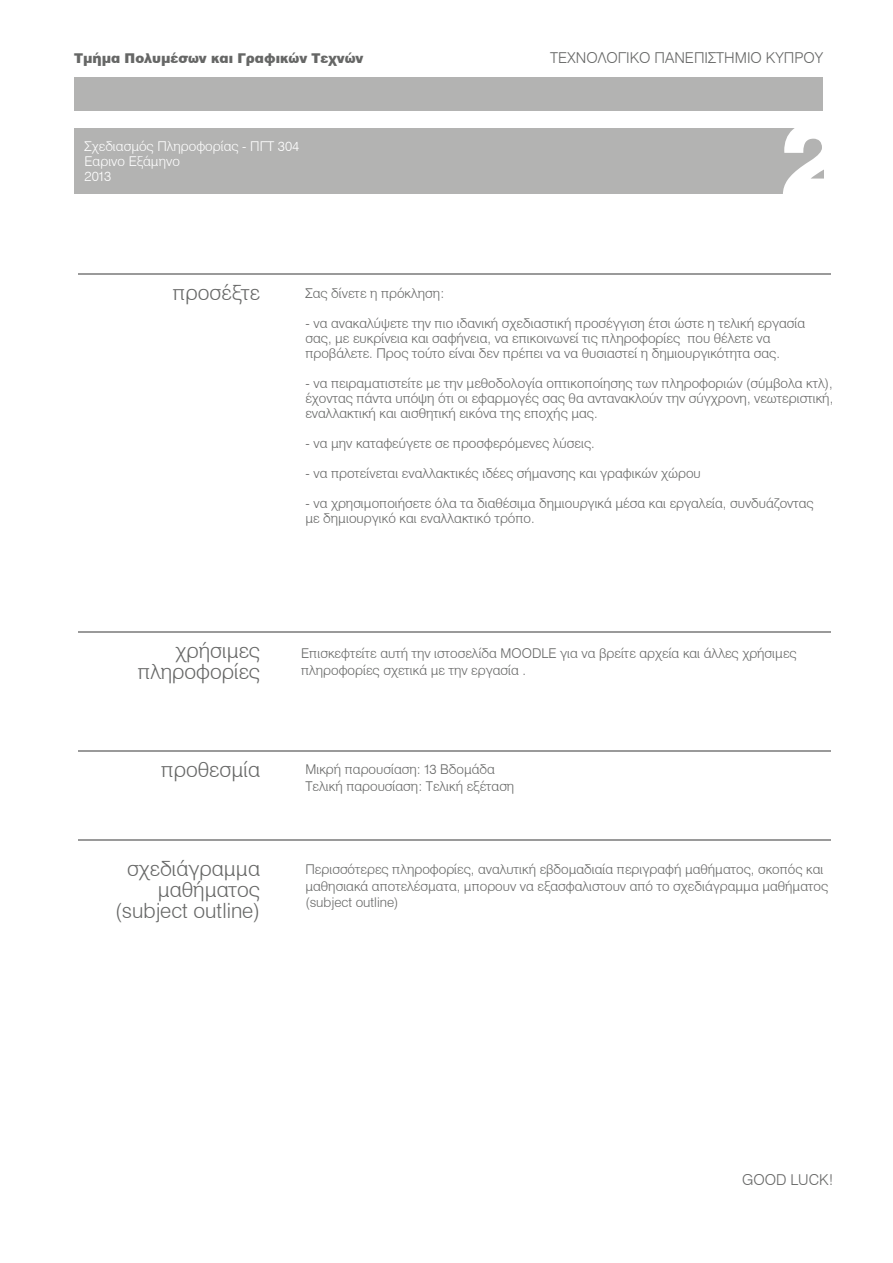
<style>
.page{position:relative;width:893px;height:1263px;background:#fff}
.page>*{position:absolute;margin:0;border:0;box-sizing:border-box;transform-origin:0 0}
.t1{font:900 102px "Swiss 721 Greek BT";color:#fff}
.t2{font:300 21px/21px "Swiss 721 Greek BT";color:#666766;text-align:right}
.t3{font:300 15px "Swiss 721 Greek BT";color:#666766}
.t4{font:300 13.5px/15px "Swiss 721 Greek BT";color:#666766}
.t5{font:300 13.5px/15px "Swiss 721 Greek BT";color:#fff}
.t6{font:900 13.5px "Swiss 721 Greek BT";color:#666766}
</style>
<div class="page">
<div style="left:74px;top:129px;width:750px;height:65px;background:#b3b3b2"></div>
<div style="left:75px;top:78px;width:748px;height:33px;background:#b3b3b2"></div>
<hr style="left:78px;top:750px;width:753px;height:2px;background:#9a9a9a">
<hr style="left:78px;top:631px;width:753px;height:2px;background:#9a9a9a">
<hr style="left:78px;top:273px;width:753px;height:1px;background:#9a9a9a">
<hr style="left:78px;top:840px;width:753px;height:1px;background:#9a9a9a">
<p class="t6" style="left:74px;top:50px;width:291px">Τμήμα Πολυμέσων και Γραφικών Τεχνών</p>
<p class="t5" style="left:84px;top:139px;width:216px">Σχεδιασμός Πληροφορίας - ΠΓΤ 304<br>Εαρινο Εξάμηνο<br>2013</p>
<p class="t3" style="left:550px;top:49px;width:275px">ΤΕΧΝΟΛΟΓΙΚΟ ΠΑΝΕΠΙΣΤΗΜΙΟ ΚΥΠΡΟY</p>
<h1 class="t1" style="left:780px;top:100px;width:69px">2</h1>
<h2 class="t2" style="left:173px;top:282px;width:89px">προσέξτε</h2>
<p class="t4" style="left:305px;top:286px;width:140px">Σας δίνετε η πρόκληση:</p>
<p class="t4" style="left:305px;top:316px;width:501px">- να ανακαλύψετε την πιο ιδανική σχεδιαστική προσέγγιση έτσι ώστε η τελική εργασία σας, με ευκρίνεια και σαφήνεια, να επικοινωνεί τις πληροφορίες που θέλετε να προβάλετε. Προς τούτο είναι δεν πρέπει να να θυσιαστεί η δημιουργικότητα σας.</p>
<p class="t4" style="left:305px;top:376px;width:529px;text-align:justify">- να πειραματιστείτε με την μεθοδολογία οπτικοποίησης των πληροφοριών (σύμβολα κτλ), έχοντας πάντα υπόψη ότι οι εφαρμογές σας θα αντανακλούν την σύγχρονη, νεωτεριστική, εναλλακτική και αισθητική εικόνα της εποχής μας.</p>
<p class="t4" style="left:305px;top:436px;width:291px">- να μην καταφεύγετε σε προσφερόμενες λύσεις.</p>
<p class="t4" style="left:305px;top:466px;width:397px">- να προτείνεται εναλλακτικές ιδέες σήμανσης και γραφικών χώρου</p>
<p class="t4" style="left:305px;top:496px;width:510px">- να χρησιμοποιήσετε όλα τα διαθέσιμα δημιουργικά μέσα και εργαλεία, συνδυάζοντας με δημιουργικό και εναλλακτικό τρόπο.</p>
<h2 class="t2" style="left:138px;top:640px;width:124px">χρήσιμες πληροφορίες</h2>
<p class="t4" style="left:301px;top:645px;width:497px;line-height:16.5px">Επισκεφτείτε αυτή την ιστοσελίδα MOODLE για να βρείτε αρχεία και άλλες χρήσιμες πληροφορίες σχετικά με την εργασία .</p>
<h2 class="t2" style="left:161px;top:759px;width:100px">προθεσμία</h2>
<p class="t4" style="left:305px;top:761px;width:210px;line-height:16.5px">Μικρή παρουσίαση: 13 Βδομάδα<br>Τελική παρουσίαση: Τελική εξέταση</p>
<h2 class="t2" style="left:115px;top:858px;width:146px">σχεδιάγραμμα μαθήματος (subject outline)</h2>
<p class="t4" style="left:305px;top:862px;width:524px;line-height:16.5px">Περισσότερες πληροφορίες, αναλυτική εβδομαδιαία περιγραφή μαθήματος, σκοπός και μαθησιακά αποτελέσματα, μπορουν να εξασφαλιστουν από το σχεδιάγραμμα μαθήματος (subject outline)</p>
<p class="t3" style="left:742px;top:1171px;width:93px">GOOD LUCK!</p>
</div>
